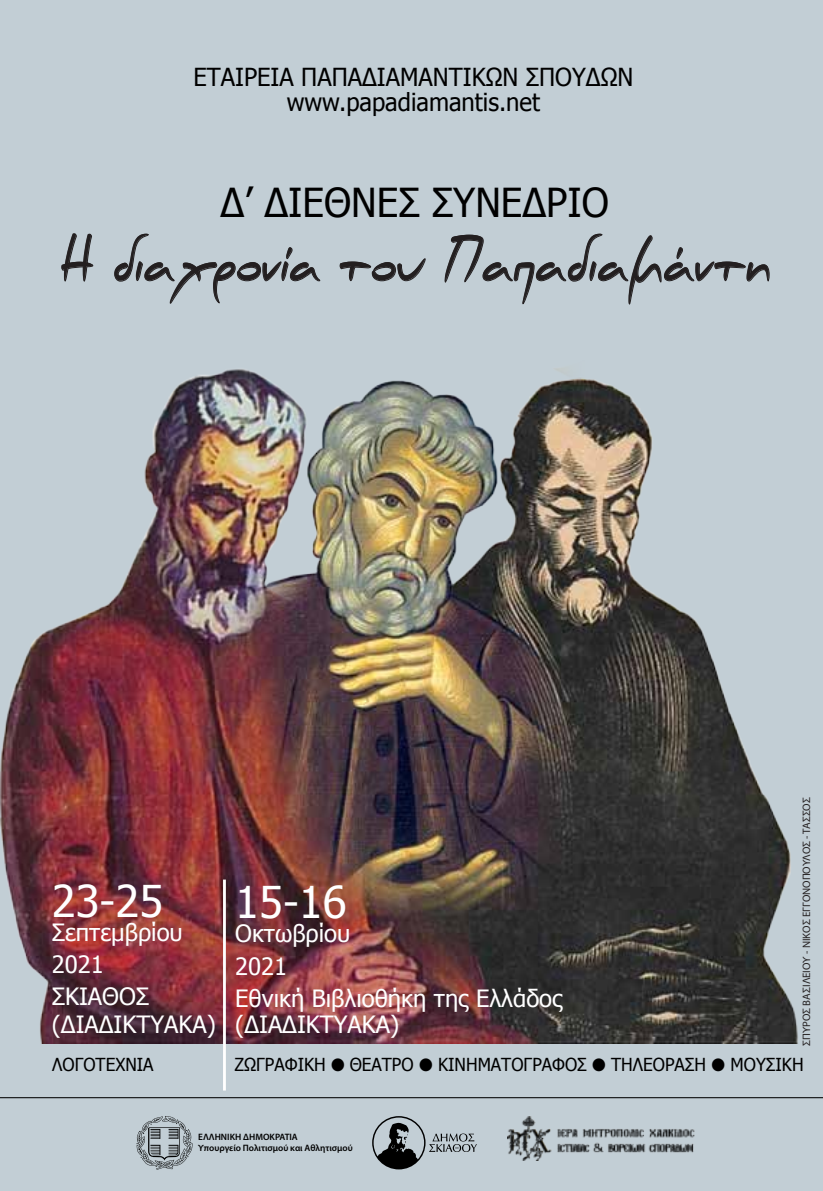
<style>
.page{position:relative;width:823px;height:1191px;background:#fff}
.page>*{position:absolute;margin:0;border:0;box-sizing:border-box;transform-origin:0 0}
.t1{font:700 61.2px "PF Scandal Pro";letter-spacing:-.03em;color:#231f20;scale:.71 1}
.t2{font:43.8px "Tahoma";color:#fff}
.t3{font:40px "Tahoma";color:#000;scale:.96 1}
.t4{font:24.8px/24.6px "Tahoma";color:#000;text-align:center;scale:.96 1}
.t5{font:23.8px/32.2px "Tahoma";color:#fff}
.t6{font:18px "Tahoma";color:#000;scale:.96 1}
.t7{font:10.8px "Myriad Pro";color:#231f20}
.t8{font:600 9.2px/11.2px "Myriad Pro";color:#000}
</style>
<div class="page">
<div style="left:0;top:0;width:822px;height:1191px;background:#c2ced5"></div>
<img style="left:0;top:368px;width:798px;height:675px">
<svg style="left:372px;top:1116px;width:104px;height:53px"></svg>
<svg style="left:136px;top:1116px;width:56px;height:53px"></svg>
<svg style="left:61px;top:233px;width:33px;height:49px"></svg>
<svg style="left:114px;top:233px;width:206px;height:71px"></svg>
<svg style="left:339px;top:258px;width:87px;height:24px"></svg>
<svg style="left:444px;top:233px;width:325px;height:72px"></svg>
<hr style="left:0;top:1097px;width:822px;height:1px;background:#000">
<hr style="left:223px;top:879px;width:3px;height:211px;background:#fff">
<img style="left:507px;top:1116px;width:188px;height:44px">
<p class="t4" style="left:193px;top:63px;width:459px">ΕΤΑΙΡΕΙΑ ΠΑΠΑΔΙΑΜΑΝΤΙΚΩΝ ΣΠΟΥΔΩΝ www.papadiamantis.net</p>
<h3 class="t3" style="left:220px;top:175px;width:406px">Δ’ ΔΙΕΘΝΕΣ ΣΥΝΕΔΡΙΟ</h3>
<h1 class="t1" style="left:60px;top:223px;width:1002px">Η διαχρονία του Παπαδιαµάντη</h1>
<h2 class="t2" style="left:52px;top:871px;width:113px">23-25</h2>
<p class="t5" style="left:52px;top:915px;width:132px">Σεπτεμβρίου<br>2021<br>ΣΚΙΑΘΟΣ</p>
<p class="t5" style="left:52px;top:1007px;width:165px">(ΔΙΑΔΙΚΤΥΑΚΑ)</p>
<h2 class="t2" style="left:235px;top:873px;width:113px">15-16</h2>
<p class="t5" style="left:235px;top:916px;width:328px">Οκτωβρίου<br>2021<br>Εθνική Βιβλιοθήκη της Ελλάδος</p>
<p class="t5" style="left:235px;top:1007px;width:165px">(ΔΙΑΔΙΚΤΥΑΚΑ)</p>
<p class="t7" style="left:799px;top:1046px;width:250px;rotate:-90deg">ΣΠΥΡΟΣ ΒΑΣΙΛΕΙΟΥ - ΝΙΚΟΣ ΕΓΓΟΝΟΠΟΥΛΟΣ - ΤΑΣΣΟΣ</p>
<p class="t6" style="left:52px;top:1052px;width:107px">ΛΟΓΟΤΕΧΝΙΑ</p>
<p class="t6" style="left:234px;top:1052px;width:594px">ΖΩΓΡΑΦΙΚΗ ● ΘΕΑΤΡΟ ● ΚΙΝΗΜΑΤΟΓΡΑΦΟΣ ● ΤΗΛΕΟΡΑΣΗ ● ΜΟΥΣΙΚΗ</p>
<p class="t8" style="left:198px;top:1130px;width:156px">EΛΛΗΝΙΚΗ ΔΗΜΟΚΡΑΤΙΑ<br>Υπουργείο Πολιτισμού και Αθλητισμού</p>
</div>
